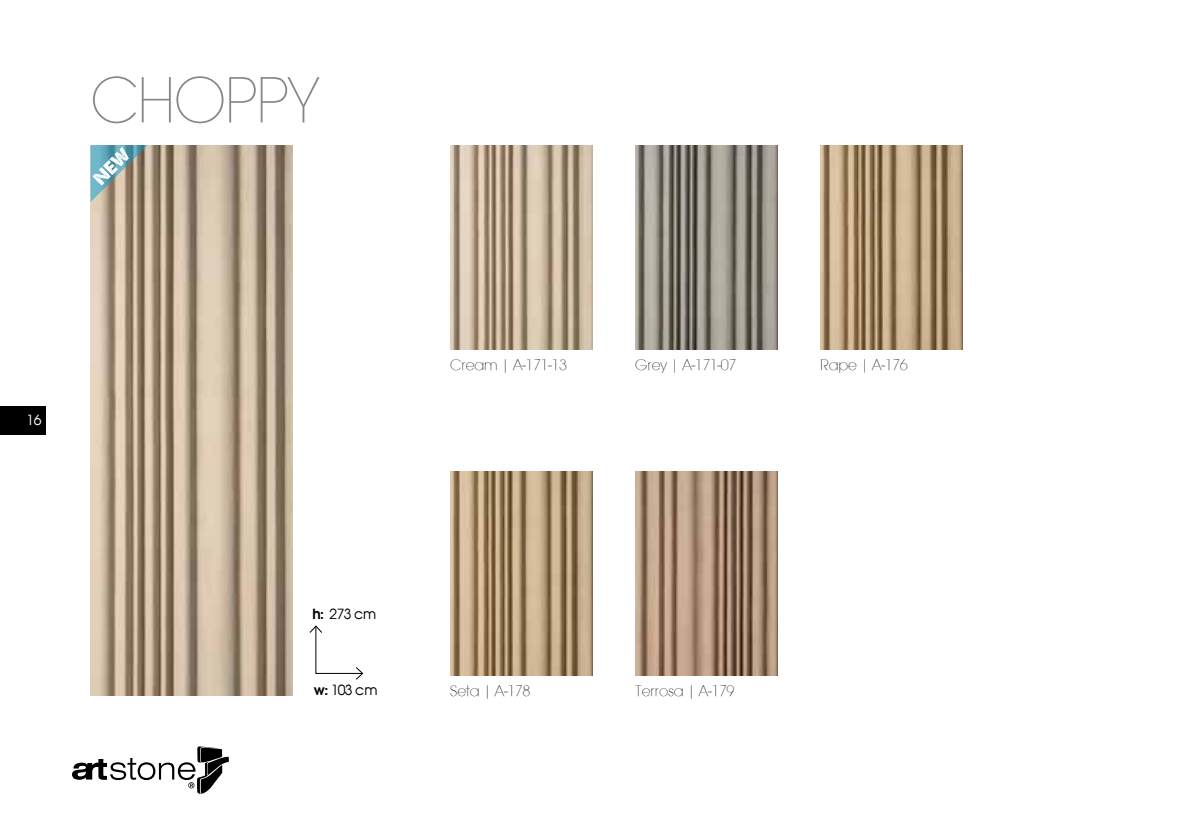
<style>
.page{position:relative;width:1191px;height:840px;background:#fff}
.page>*{position:absolute;margin:0;border:0;box-sizing:border-box;transform-origin:0 0}
.t1{font:200 68px "Avant Garde Gothic";letter-spacing:-.03em;color:#878787}
.t2{font:200 16px "Avant Garde Gothic";letter-spacing:-.01em;color:#000}
.t3{font:14px "Avant Garde";letter-spacing:-.05em;color:#000}
.t4{font:14px "Avant Garde";color:#fff}
.s1{font-weight:700}
</style>
<div class="page">
<img style="left:91px;top:145px;width:201px;height:550px">
<svg style="left:309px;top:625px;width:54px;height:54px"></svg>
<svg style="left:91px;top:145px;width:57px;height:57px;background:#98aaa5"></svg>
<svg style="left:72px;top:746px;width:157px;height:47px"></svg>
<img style="left:635px;top:145px;width:142px;height:204px">
<img style="left:450px;top:145px;width:142px;height:204px">
<img style="left:820px;top:145px;width:142px;height:204px">
<img style="left:450px;top:471px;width:142px;height:204px">
<img style="left:635px;top:471px;width:142px;height:204px">
<div style="left:0;top:405px;width:45px;height:29px;background:#000"></div>
<h1 class="t1" style="left:90px;top:60px;width:231px">CHOPPY</h1>
<p class="t4" style="left:26px;top:411px;width:17px">16</p>
<p class="t2" style="left:450px;top:355px;width:118px">Cream | A-171-13</p>
<p class="t2" style="left:635px;top:355px;width:103px">Grey | A-171-07</p>
<p class="t2" style="left:820px;top:355px;width:89px">Rape | A-176</p>
<p class="t3" style="left:312px;top:604px;width:65px"><span class="s1">h:</span> 273 cm</p>
<p class="t3" style="left:314px;top:681px;width:65px"><span class="s1">w:</span> 103 cm</p>
<p class="t2" style="left:450px;top:681px;width:82px">Seta | A-178</p>
<p class="t2" style="left:635px;top:681px;width:101px">Terrosa | A-179</p>
</div>
